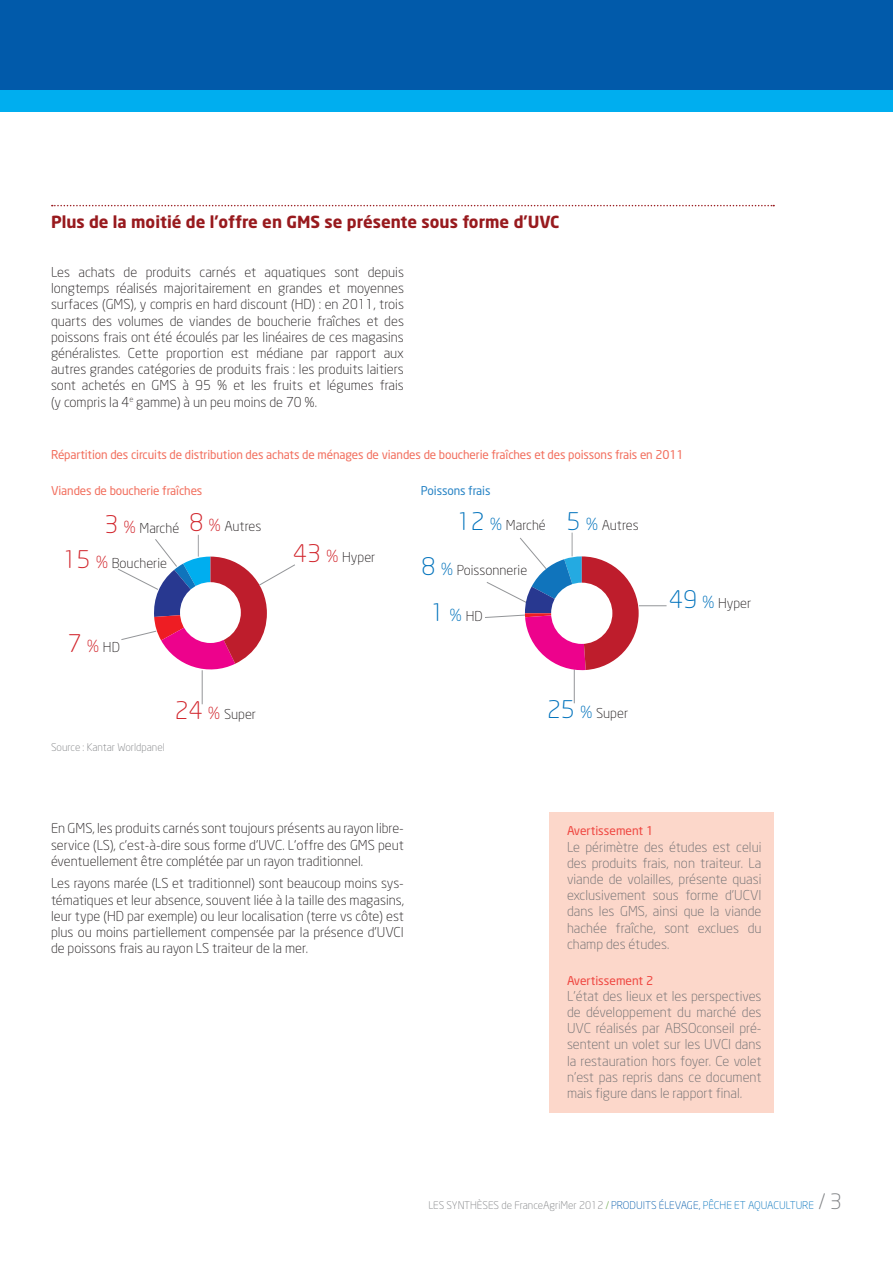
<style>
.page{position:relative;width:893px;height:1263px;background:#fff}
.page>*{position:absolute;margin:0;border:0;box-sizing:border-box;transform-origin:0 0}
.TITRE_trait_dessus{font:700 16.5px "Neo Sans";color:#981a1e}
.TEXTE{font:300 13.5px/16.2px "Neo Sans";color:#231f20;text-align:justify}
.TEXTE-2{font:300 13.5px/16.2px "Neo Sans";color:#6c6d70;text-align:justify}
.TITRE_GRAPH{font:12px "Neo Sans";letter-spacing:-.01em;color:#f26e5d}
.t1{font:12px "Neo Sans";color:#ef4640}
.TITRE_GRAPH-2{font:12px "Neo Sans";letter-spacing:-.01em;color:#2783c5}
.SOURCE{font:300 10.5px "Neo Sans";color:#808285}
.s1{font-size:24px;color:#d1232a}
.s2{font-size:16.5px;color:#d1232a}
.s3{font-size:24px;color:#0072bc}
.s4{font-size:16.5px;color:#0072bc}
.s5{font-style:italic}
.s6{color:#5b9f37}
.s7{color:#015aaa}
.s8{color:#0072bc}
.s9{font-size:21px}
</style>
<div class="page">
<div style="left:0;top:0;width:893px;height:90px;background:#015aaa"></div>
<div style="left:0;top:90px;width:893px;height:21px;background:#00aeef"></div>
<svg style="left:52px;top:205px;width:722px;height:1px"></svg>
<div style="left:549px;top:812px;width:225px;height:301px;background:#fcd7ca"></div>
<svg style="left:118px;top:535px;width:177px;height:142px"></svg>
<hr style="left:202px;top:670px;width:1px;height:34px;background:#939598">
<hr style="left:574px;top:669px;width:1px;height:34px;background:#939598">
<svg style="left:485px;top:533px;width:181px;height:139px"></svg>
<p class="TITRE_trait_dessus" style="left:51px;top:211px;width:510px">Plus de la moitié de l'offre en GMS se présente sous forme d'UVC</p>
<p class="TEXTE" style="left:51px;top:264px;width:354px">Les achats de produits carnés et aquatiques sont depuis longtemps réalisés majoritairement en grandes et moyennes surfaces (GMS), y compris en hard discount (HD) : en 2011, trois quarts des volumes de viandes de boucherie fraîches et des poissons frais ont été écoulés par les linéaires de ces magasins généralistes. Cette proportion est médiane par rapport aux autres grandes catégories de produits frais : les produits laitiers sont achetés en GMS à 95 % et les fruits et légumes frais (y compris la 4<sup>e</sup> gamme) à un peu moins de 70 %.</p>
<p class="TITRE_GRAPH" style="left:51px;top:447px;width:634px">Répartition des circuits de distribution des achats de ménages de viandes de boucherie fraîches et des poissons frais en 2011</p>
<p class="TITRE_GRAPH" style="left:51px;top:483px;width:153px">Viandes de boucherie fraîches</p>
<p class="TITRE_GRAPH-2" style="left:421px;top:483px;width:71px">Poissons frais</p>
<p class="TEXTE" style="left:104px;top:520px;width:76px"><span class="s1">3</span> <span class="s2">%</span> Marché</p>
<p class="TEXTE" style="left:63px;top:555px;width:106px"><span class="s1">15</span> <span class="s2">%</span> Boucherie</p>
<p class="TEXTE" style="left:189px;top:517px;width:73px"><span class="s1">8</span> <span class="s2">%</span> Autres</p>
<p class="TEXTE" style="left:68px;top:638px;width:54px"><span class="s1">7</span> <span class="s2">%</span> HD</p>
<p class="TEXTE" style="left:293px;top:549px;width:84px"><span class="s1">43</span> <span class="s2">%</span> Hyper</p>
<p class="TEXTE" style="left:457px;top:517px;width:90px"><span class="s3">12</span> <span class="s4">%</span> Marché</p>
<p class="TEXTE" style="left:422px;top:562px;width:107px"><span class="s3">8</span> <span class="s4">%</span> Poissonnerie</p>
<p class="TEXTE" style="left:431px;top:608px;width:54px"><span class="s3">1</span> <span class="s4">%</span> HD</p>
<p class="TEXTE" style="left:567px;top:517px;width:73px"><span class="s3">5</span> <span class="s4">%</span> Autres</p>
<p class="SOURCE" style="left:51px;top:741px;width:115px">Source : Kantar Worldpanel</p>
<p class="TEXTE" style="left:175px;top:706px;width:83px"><span class="s1">24</span> <span class="s2">%</span> Super</p>
<p class="TEXTE" style="left:547px;top:705px;width:83px"><span class="s3">25</span> <span class="s4">%</span> Super</p>
<p class="TEXTE" style="left:669px;top:595px;width:84px"><span class="s3">49</span> <span class="s4">%</span> Hyper</p>
<p class="TEXTE" style="left:51px;top:820px;width:354px">En GMS, les produits carnés sont toujours présents au rayon libre&shy;service (LS), c’est-à-dire sous forme d’UVC. L’offre des GMS peut éventuellement être complétée par un rayon traditionnel.</p>
<p class="TEXTE" style="left:51px;top:875px;width:354px">Les rayons marée (LS et traditionnel) sont beaucoup moins sys&shy;tématiques et leur absence, souvent liée à la taille des magasins, leur type (HD par exemple) ou leur localisation (terre vs côte) est plus ou moins partiellement compensée par la présence d’UVCI de poissons frais au rayon LS traiteur de la mer.</p>
<p class="t1" style="left:567px;top:824px;width:88px">Avertissement 1</p>
<p class="TEXTE-2" style="left:567px;top:838px;width:196px">Le périmètre des études est celui des produits frais, non traiteur. La viande de volailles, présente quasi exclusivement sous forme d’UCVI dans les GMS, ainsi que la viande hachée fraîche, sont exclues du champ des études.</p>
<p class="t1" style="left:567px;top:973px;width:88px">Avertissement 2</p>
<p class="TEXTE-2" style="left:567px;top:987px;width:196px">L’état des lieux et les perspectives de développement du marché des UVC réalisés par ABSOconseil pré&shy;sentent un volet sur les UVCI dans la restauration hors foyer. Ce volet n’est pas repris dans ce document mais figure dans le rapport final<span class="s5">.</span></p>
<p class="SOURCE" style="left:428px;top:1198px;width:415px">LES SYNTHÈSES de FranceAgriMer 2012 <span class="s6">/</span> <span class="s7">PRODUITS ÉLEVAGE,</span> <span class="s8">PÊCHE ET AQUACULTURE</span> <span class="s9">/ 3</span></p>
</div>
